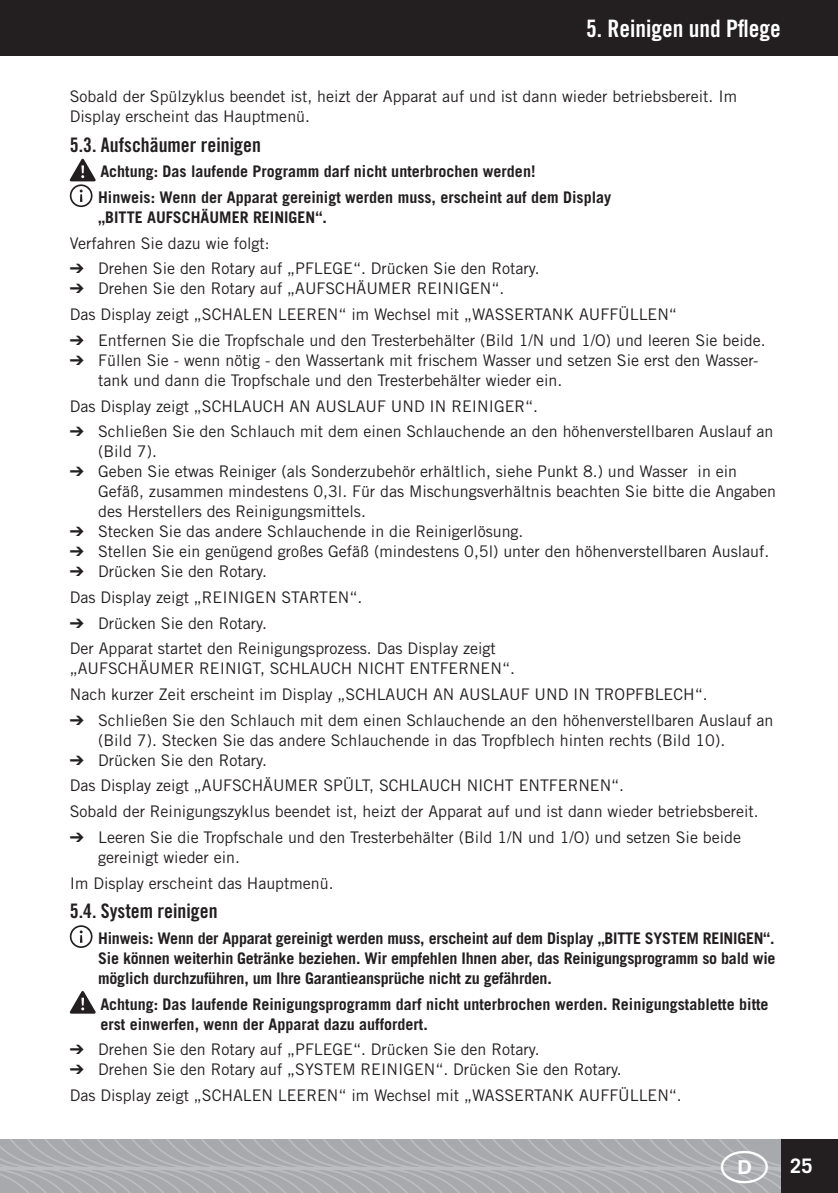
<style>
.page{position:relative;width:838px;height:1193px;background:#fff}
.page>*{position:absolute;margin:0;border:0;box-sizing:border-box;transform-origin:0 0}
.t1{font:24px "Trade Gothic LT Std Bd Cn 20";color:#fff}
.t2{font:20px "Trade Gothic LT Std Bd Cn 20";color:#231f20}
.t3{font:700 20px "Trade Gothic LT Std";color:#fff}
.t4{font:16px/20px "Trade Gothic LT Std";color:#231f20}
.t5{font:700 16px/20px "Trade Gothic LT Std";color:#231f20}
.s1{font-weight:400}
</style>
<div class="page">
<svg style="left:70px;top:159px;width:26px;height:48px"></svg>
<svg style="left:70px;top:925px;width:22px;height:22px"></svg>
<svg style="left:70px;top:991px;width:26px;height:22px"></svg>
<div style="left:0;top:0;width:837px;height:55px;background:#231f20"></div>
<svg style="left:0;top:1139px;width:780px;height:53px;background:#acadb1"></svg>
<div style="left:780px;top:1139px;width:57px;height:53px;background:#231f20"></div>
<svg style="left:720px;top:1150px;width:47px;height:32px;background:#aeafb3"></svg>
<p class="t1" style="left:586px;top:14px;width:196px">5. Reinigen und Pflege</p>
<p class="t4" style="left:70px;top:86px;width:668px">Sobald der Spülzyklus beendet ist, heizt der Apparat auf und ist dann wieder betriebsbereit. Im<br>Display erscheint das Hauptmenü.</p>
<p class="t2" style="left:70px;top:132px;width:192px">5.3. Aufschäumer reinigen</p>
<p class="t5" style="left:98px;top:159px;width:514px;line-height:25.6px">Achtung: Das laufende Programm darf nicht unterbrochen werden!<br>Hinweis: Wenn der Apparat gereinigt werden muss, erscheint auf dem Display</p>
<p class="t5" style="left:70px;top:204px;width:258px;line-height:25.6px;text-indent:28px">„BITTE AUFSCHÄUMER REINIGEN“.<br><span class="s1">Verfahren Sie dazu wie folgt:</span></p>
<p class="t4" style="left:70px;top:258px;width:471px">➔ Drehen Sie den Rotary auf „PFLEGE“. Drücken Sie den Rotary.</p>
<p class="t4" style="left:70px;top:276px;width:608px;line-height:25.6px">➔ Drehen Sie den Rotary auf „AUFSCHÄUMER REINIGEN“.<br>Das Display zeigt „SCHALEN LEEREN“ im Wechsel mit „WASSERTANK AUFFÜLLEN“</p>
<p class="t4" style="left:70px;top:330px;width:697px">➔ Entfernen Sie die Tropfschale und den Tresterbehälter (Bild 1/N und 1/O) und leeren Sie beide.</p>
<p class="t4" style="left:98px;top:350px;width:661px;text-indent:-28px">➔ Füllen Sie - wenn nötig - den Wassertank mit frischem Wasser und setzen Sie erst den Wasser&shy;tank und dann die Tropfschale und den Tresterbehälter wieder ein.</p>
<p class="t4" style="left:70px;top:395px;width:469px">Das Display zeigt „SCHLAUCH AN AUSLAUF UND IN REINIGER“.</p>
<p class="t4" style="left:98px;top:421px;width:676px;text-indent:-28px">➔ Schließen Sie den Schlauch mit dem einen Schlauchende an den höhenverstellbaren Auslauf an (Bild 7).</p>
<p class="t4" style="left:98px;top:461px;width:679px;text-indent:-28px">➔ Geben Sie etwas Reiniger (als Sonderzubehör erhältlich, siehe Punkt 8.) und Wasser in ein<br>Gefäß, zusammen mindestens 0,3l. Für das Mischungsverhältnis beachten Sie bitte die Angaben des Herstellers des Reinigungsmittels.</p>
<p class="t4" style="left:70px;top:521px;width:455px">➔ Stecken Sie das andere Schlauchende in die Reinigerlösung.</p>
<p class="t4" style="left:70px;top:541px;width:700px">➔ Stellen Sie ein genügend großes Gefäß (mindestens 0,5l) unter den höhenverstellbaren Auslauf.</p>
<p class="t4" style="left:70px;top:558px;width:294px;line-height:25.6px">➔ Drücken Sie den Rotary.<br>Das Display zeigt „REINIGEN STARTEN“.</p>
<p class="t4" style="left:70px;top:610px;width:427px;line-height:25.6px">➔ Drücken Sie den Rotary.<br>Der Apparat startet den Reinigungsprozess. Das Display zeigt</p>
<p class="t4" style="left:70px;top:655px;width:639px;line-height:25.6px">„AUFSCHÄUMER REINIGT, SCHLAUCH NICHT ENTFERNEN“.<br>Nach kurzer Zeit erscheint im Display „SCHLAUCH AN AUSLAUF UND IN TROPFBLECH“.</p>
<p class="t4" style="left:98px;top:709px;width:676px;text-indent:-28px">➔ Schließen Sie den Schlauch mit dem einen Schlauchende an den höhenverstellbaren Auslauf an (Bild 7). Stecken Sie das andere Schlauchende in das Tropfblech hinten rechts (Bild 10).</p>
<p class="t4" style="left:70px;top:747px;width:690px;line-height:25.6px">➔ Drücken Sie den Rotary.<br>Das Display zeigt „AUFSCHÄUMER SPÜLT, SCHLAUCH NICHT ENTFERNEN“.<br>Sobald der Reinigungszyklus beendet ist, heizt der Apparat auf und ist dann wieder betriebsbereit.</p>
<p class="t4" style="left:98px;top:826px;width:644px;text-indent:-28px">➔ Leeren Sie die Tropfschale und den Tresterbehälter (Bild 1/N und 1/O) und setzen Sie beide gereinigt wieder ein.</p>
<p class="t4" style="left:70px;top:872px;width:265px">Im Display erscheint das Hauptmenü.</p>
<p class="t2" style="left:70px;top:898px;width:149px">5.4. System reinigen</p>
<p class="t5" style="left:98px;top:927px;width:678px;text-align:justify">Hinweis: Wenn der Apparat gereinigt werden muss, erscheint auf dem Display „BITTE SYSTEM REINIGEN“.<br>Sie können weiterhin Getränke beziehen. Wir empfehlen Ihnen aber, das Reinigungsprogramm so bald wie möglich durchzuführen, um Ihre Garantieansprüche nicht zu gefährden.</p>
<p class="t5" style="left:100px;top:993px;width:669px">Achtung: Das laufende Reinigungsprogramm darf nicht unterbrochen werden. Reinigungstablette bitte erst einwerfen, wenn der Apparat dazu auffordert.</p>
<p class="t4" style="left:70px;top:1039px;width:471px">➔ Drehen Sie den Rotary auf „PFLEGE“. Drücken Sie den Rotary.</p>
<p class="t4" style="left:70px;top:1056px;width:613px;line-height:25.6px">➔ Drehen Sie den Rotary auf „SYSTEM REINIGEN“. Drücken Sie den Rotary.<br>Das Display zeigt „SCHALEN LEEREN“ im Wechsel mit „WASSERTANK AUFFÜLLEN“.</p>
<p class="t3" style="left:789px;top:1153px;width:24px">25</p>
</div>
